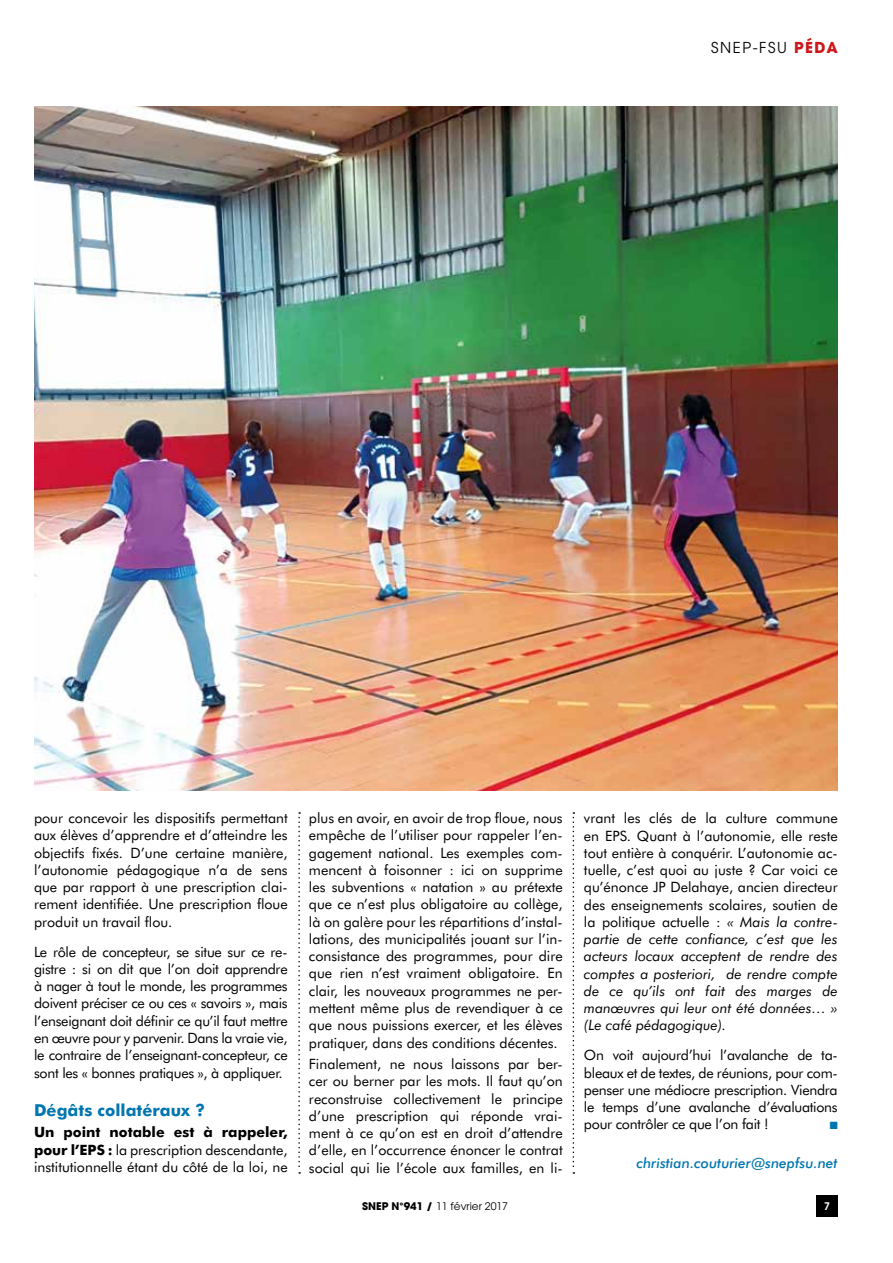
<style>
.page{position:relative;width:893px;height:1263px;background:#fff}
.page>*{position:absolute;margin:0;border:0;box-sizing:border-box;transform-origin:0 0}
.t1{font:700 16.5px "Futura BT";color:#0076b0}
.t2{font:15px "Avant Garde";letter-spacing:.1em;color:#000}
.t3{font:14.25px/17.2px "Futura BT";color:#000;text-align:justify}
.t4{font:italic 500 14.25px "Futura BT";color:#0076b0}
.t5{font:10.5px "Avant Garde";color:#000}
.t6{font:600 10.5px "Avant Garde";color:#fff}
.t7{font:10.5px "Zapf Dingbats ITC";color:#0076b0}
.s1{font-weight:700;color:#cd171a}
.s2{font-weight:700}
.s3{font-style:italic}
</style>
<div class="page">
<div style="left:816px;top:1195px;width:22px;height:21px;background:#000"></div>
<svg style="left:298px;top:812px;width:2px;height:362px"></svg>
<svg style="left:573px;top:812px;width:1px;height:362px"></svg>
<img style="left:34px;top:106px;width:804px;height:685px">
<p class="t2" style="left:711px;top:39px;width:128px">SNEP-FSU <span class="s1">PÉDA</span></p>
<p class="t3" style="left:34px;top:809px;width:255px">pour concevoir les dispositifs permettant aux élèves d’apprendre et d’atteindre les objectifs fixés. D’une certaine manière, l’autonomie pédagogique n’a de sens que par rapport à une prescription clai&shy;rement identifiée. Une prescription floue produit un travail flou.</p>
<p class="t3" style="left:34px;top:943px;width:255px">Le rôle de concepteur, se situe sur ce re&shy;gistre : si on dit que l’on doit apprendre à nager à tout le monde, les programmes doivent préciser ce ou ces « savoirs », mais l’enseignant doit définir ce qu’il faut mettre en œuvre pour y parvenir. Dans la vraie vie, le contraire de l’enseignant-concepteur, ce sont les « bonnes pratiques », à appliquer.</p>
<p class="t1" style="left:34px;top:1100px;width:173px">Dégâts collatéraux ?</p>
<p class="t3" style="left:34px;top:1123px;width:255px"><span class="s2">Un point notable est à rappeler, pour l’EPS :</span> la prescription descendante, institutionnelle étant du côté de la loi, ne</p>
<p class="t3" style="left:309px;top:809px;width:255px">plus en avoir, en avoir de trop floue, nous empêche de l’utiliser pour rappeler l’en&shy;gagement national. Les exemples com&shy;mencent à foisonner : ici on supprime les subventions « natation » au prétexte que ce n’est plus obligatoire au collège, là on galère pour les répartitions d’instal&shy;lations, des municipalités jouant sur l’in&shy;consistance des programmes, pour dire que rien n’est vraiment obligatoire. En clair, les nouveaux programmes ne per&shy;mettent même plus de revendiquer à ce que nous puissions exercer, et les élèves pratiquer, dans des conditions décentes.</p>
<p class="t3" style="left:309px;top:1055px;width:255px">Finalement, ne nous laissons par ber&shy;cer ou berner par les mots. Il faut qu’on reconstruise collectivement le principe d’une prescription qui réponde vrai&shy;ment à ce qu’on est en droit d’attendre d’elle, en l’occurrence énoncer le contrat social qui lie l’école aux familles, en li-</p>
<p class="t3" style="left:584px;top:809px;width:255px">vrant les clés de la culture commune en EPS. Quant à l’autonomie, elle reste tout entière à conquérir. L’autonomie ac&shy;tuelle, c’est quoi au juste ? Car voici ce qu’énonce JP Delahaye, ancien directeur des enseignements scolaires, soutien de la politique actuelle : <span class="s3">« Mais la contre&shy;partie de cette confiance, c’est que les acteurs locaux acceptent de rendre des comptes a posteriori, de rendre compte de ce qu’ils ont fait des marges de manœuvres qui leur ont été données… » (Le café pédagogique).</span></p>
<p class="t3" style="left:584px;top:1046px;width:255px">On voit aujourd’hui l’avalanche de ta&shy;bleaux et de textes, de réunions, pour com&shy;penser une médiocre prescription. Viendra le temps d’une avalanche d’évaluations pour contrôler ce que l’on fait !</p>
<p class="t7" style="left:830px;top:1120px;width:9px">■</p>
<p class="t4" style="left:636px;top:1154px;width:203px">christian.couturier@snepfsu.net</p>
<p class="t5" style="left:362px;top:1200px;width:147px"><span class="s2">SNEP N°941 /</span> 11 février 2017</p>
<p class="t6" style="left:824px;top:1199px;width:7px">7</p>
</div>
